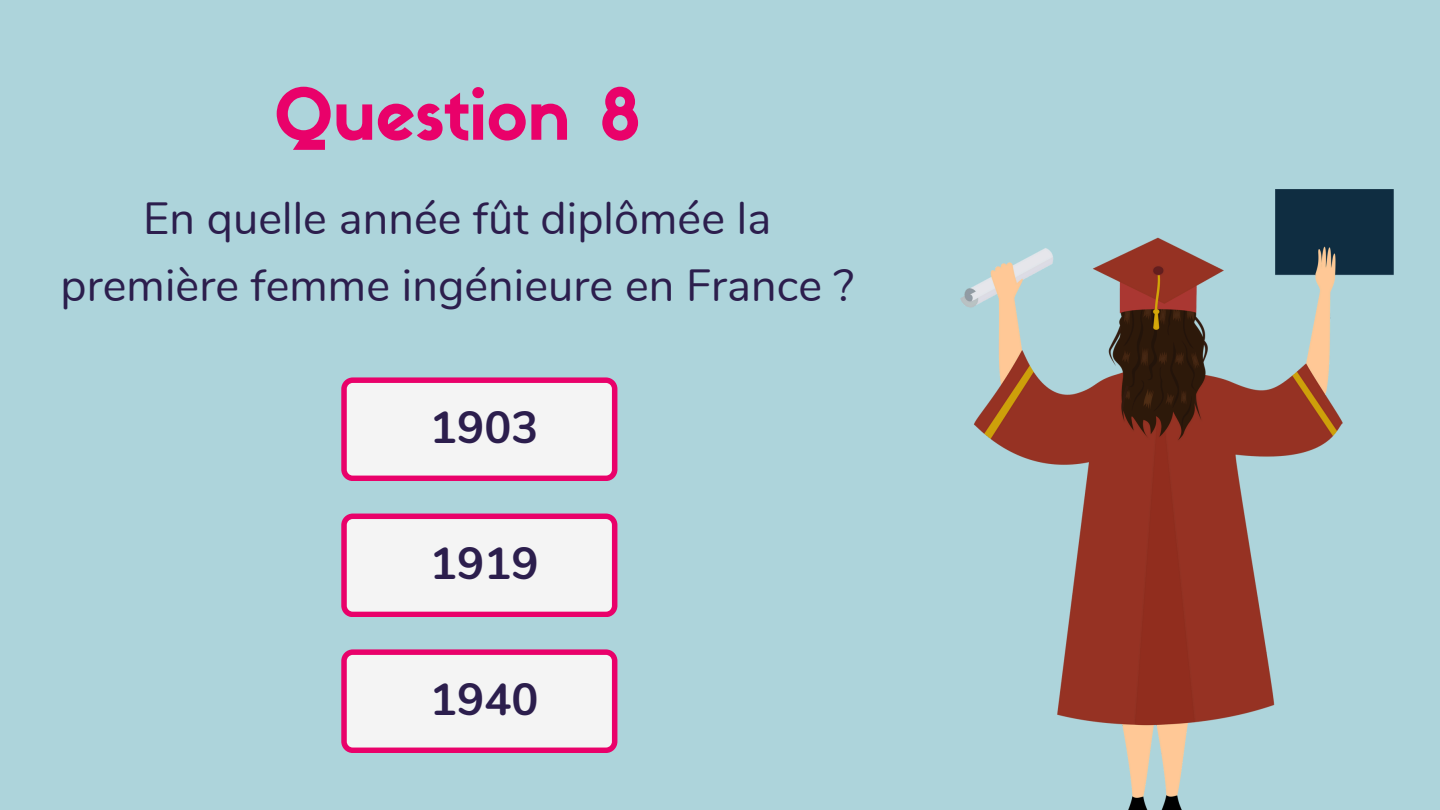
<style>
.page{position:relative;width:1440px;height:810px;background:#add4db}
.page>*{position:absolute;margin:0;border:0;box-sizing:border-box;transform-origin:0 0}
.t1{font:70px "Sifonn Basic";color:#e9016a}
.t2{font:45px/66.8px "Nunito";color:#2c1e4d;text-align:center}
.t3{font:700 45px "Nunito";color:#2c1e4d}
</style>
<div class="page">
<svg style="left:341px;top:377px;width:276px;height:104px;background:#f1d2e0"></svg>
<svg style="left:341px;top:649px;width:276px;height:104px;background:#f1d2e0"></svg>
<svg style="left:341px;top:514px;width:276px;height:103px;background:#f2d3e1"></svg>
<img style="left:961px;top:190px;width:432px;height:620px">
<h2 class="t1" style="left:274px;top:87px;width:368px">Question 8</h2>
<p class="t2" style="left:61px;top:186px;width:795px">En quelle année fût diplômée la première femme ingénieure en France ?</p>
<p class="t3" style="left:430px;top:398px;width:110px">1903</p>
<h2 class="t3" style="left:430px;top:534px;width:110px">1919</h2>
<h2 class="t3" style="left:430px;top:670px;width:110px">1940</h2>
</div>
